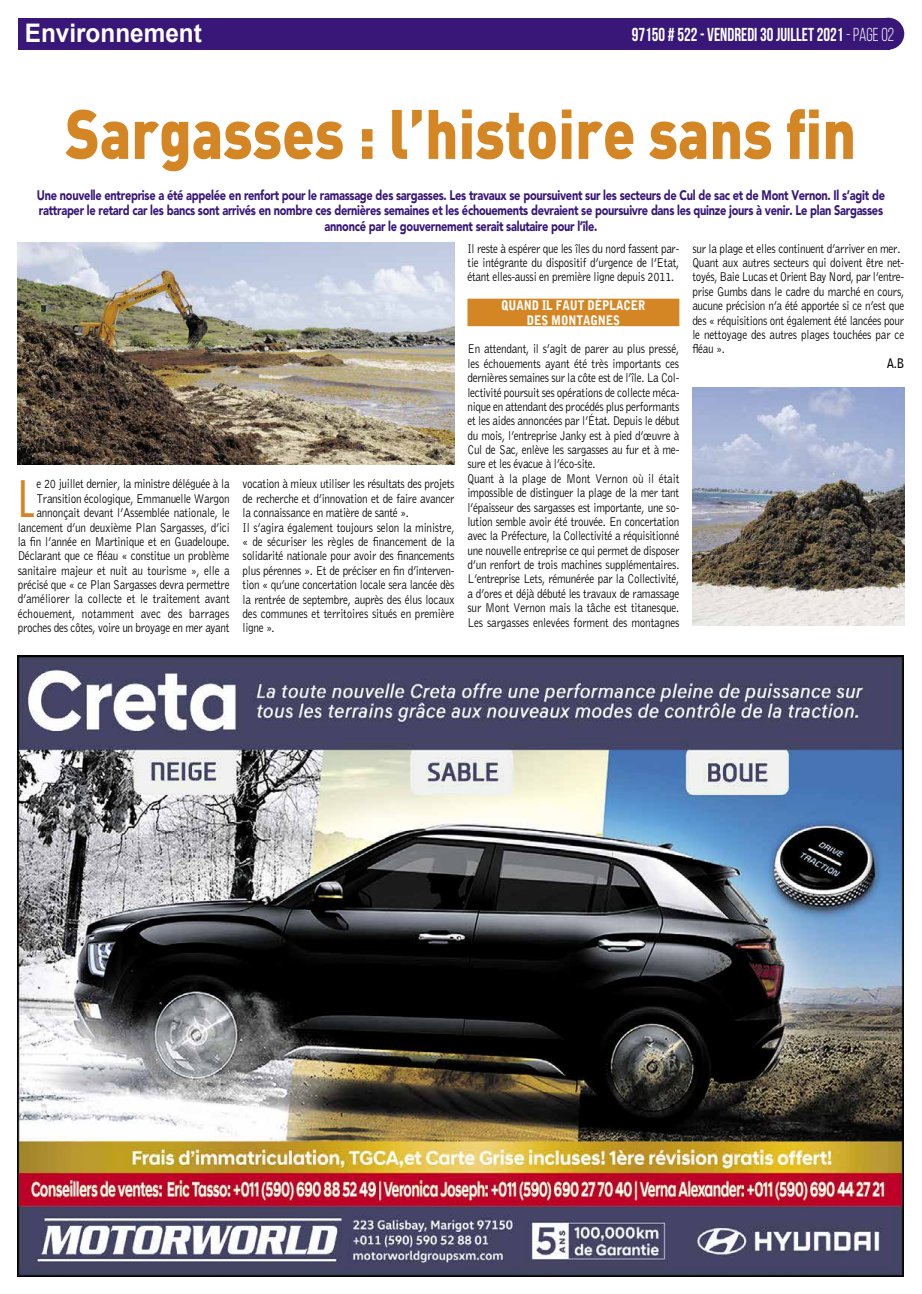
<style>
.page{position:relative;width:922px;height:1294px;background:#fff}
.page>*{position:absolute;margin:0;border:0;box-sizing:border-box;transform-origin:0 0}
.t1{font:900 68.75px "DIN Pro";color:#d48625;scale:.85 1}
.t2{font:48.88px "Futura";color:#d48625;scale:.9 1}
.t3{font:700 25.62px "Arial";color:#fff;scale:.95 1}
.t4{font:700 18.75px "Bebas Neue";color:#fff;scale:.9 1}
.t5{font:900 13.75px/15.6px "Avenir";letter-spacing:-.025em;color:#381778;text-align:center;scale:.8 1}
.t6{font:300 13.12px/14.4px "Bell Gothic";letter-spacing:-.025em;color:#000;scale:.85 1}
.t7{font:900 13.12px/14.4px "Bell Gothic";letter-spacing:-.01em;color:#fff;text-align:center;scale:.85 1}
.t8{font:700 13.12px "Bell Gothic";color:#000;scale:.85 1}
.s1{font-weight:400}
</style>
<div class="page">
<div style="left:467px;top:299px;width:212px;height:27px;background:#d48625"></div>
<div style="left:872px;top:18px;width:32px;height:32px;background:#381778;border-radius:50%"></div>
<div style="left:18px;top:18px;width:871px;height:32px;background:#381778"></div>
<img style="left:18px;top:243px;width:436px;height:221px">
<img style="left:18px;top:656px;width:885px;height:620px">
<img style="left:692px;top:387px;width:212px;height:238px">
<h3 class="t3" style="left:25px;top:16px;width:188px">Environnement</h3>
<h3 class="t4" style="left:631px;top:24px;width:293px">97150 # 522 - VENDREDI 30 JUILLET 2021 <span class="s1">-page 02</span></h3>
<h1 class="t1" style="left:65px;top:87px;width:931px">Sargasses : l’histoire sans fin</h1>
<p class="t5" style="left:37px;top:187px;width:1061px">Une nouvelle entreprise a été appelée en renfort pour le ramassage des sargasses. Les travaux se poursuivent sur les secteurs de Cul de sac et de Mont Vernon. Il s’agit de rattraper le retard car les bancs sont arrivés en nombre ces dernières semaines et les échouements devraient se poursuivre dans les quinze jours à venir. Le plan Sargasses annoncé par le gouvernement serait salutaire pour l’île.</p>
<p class="t6" style="left:18px;top:477px;width:251px;text-align:right">e 20 juillet dernier, la ministre déléguée à la Transition écologique, Emmanuelle Wargon annonçait devant l’Assemblée nationale, le lancement d’un deuxième Plan Sargasses, d’ici la fin l’année en Martinique et en Guadeloupe.<br>Déclarant que ce fléau « constitue un problème sanitaire majeur et nuit au tourisme », elle a précisé que « ce Plan Sargasses devra permettre d’améliorer la collecte et le traitement avant échouement, notamment avec des barrages proches des côtes, voire un broyage en mer ayant</p>
<p class="t6" style="left:242px;top:477px;width:251px">vocation à mieux utiliser les résultats des projets de recherche et d’innovation et de faire avancer la connaissance en matière de santé ».<br>Il s’agira également toujours selon la ministre, « de sécuriser les règles de financement de la solidarité nationale pour avoir des financements plus pérennes ». Et de préciser en fin d’interven&shy;tion « qu’une concertation locale sera lancée dès la rentrée de septembre, auprès des élus locaux des communes et territoires situés en première ligne ».</p>
<h2 class="t2" style="left:18px;top:468px;width:20px">L</h2>
<p class="t6" style="left:467px;top:241px;width:251px;text-align:justify">Il reste à espérer que les îles du nord fassent par&shy;tie intégrante du dispositif d’urgence de l’Etat, étant elles-aussi en première ligne depuis 2011.</p>
<p class="t7" style="left:501px;top:298px;width:171px">QUAND IL FAUT DÉPLACER<br>DES MONTAGNES</p>
<p class="t6" style="left:467px;top:342px;width:251px">En attendant, il s’agit de parer au plus pressé, les échouements ayant été très importants ces dernières semaines sur la côte est de l’île. La Col&shy;lectivité poursuit ses opérations de collecte méca&shy;nique en attendant des procédés plus performants et les aides annoncées par l’État. Depuis le début du mois, l’entreprise Janky est à pied d’œuvre à Cul de Sac, enlève les sargasses au fur et à me&shy;sure et les évacue à l’éco-site.<br>Quant à la plage de Mont Vernon où il était impossible de distinguer la plage de la mer tant l’épaisseur des sargasses est importante, une so&shy;lution semble avoir été trouvée. En concertation avec la Préfecture, la Collectivité a réquisitionné une nouvelle entreprise ce qui permet de disposer d’un renfort de trois machines supplémentaires.<br>L’entreprise Lets, rémunérée par la Collectivité, a d’ores et déjà débuté les travaux de ramassage sur Mont Vernon mais la tâche est titanesque.<br>Les sargasses enlevées forment des montagnes</p>
<p class="t6" style="left:692px;top:241px;width:251px">sur la plage et elles continuent d’arriver en mer.<br>Quant aux autres secteurs qui doivent être net&shy;toyés, Baie Lucas et Orient Bay Nord, par l’entre&shy;prise Gumbs dans le cadre du marché en cours, aucune précision n’a été apportée si ce n’est que des « réquisitions ont également été lancées pour le nettoyage des autres plages touchées par ce fléau ».</p>
<p class="t8" style="left:886px;top:355px;width:22px">A.B</p>
</div>
